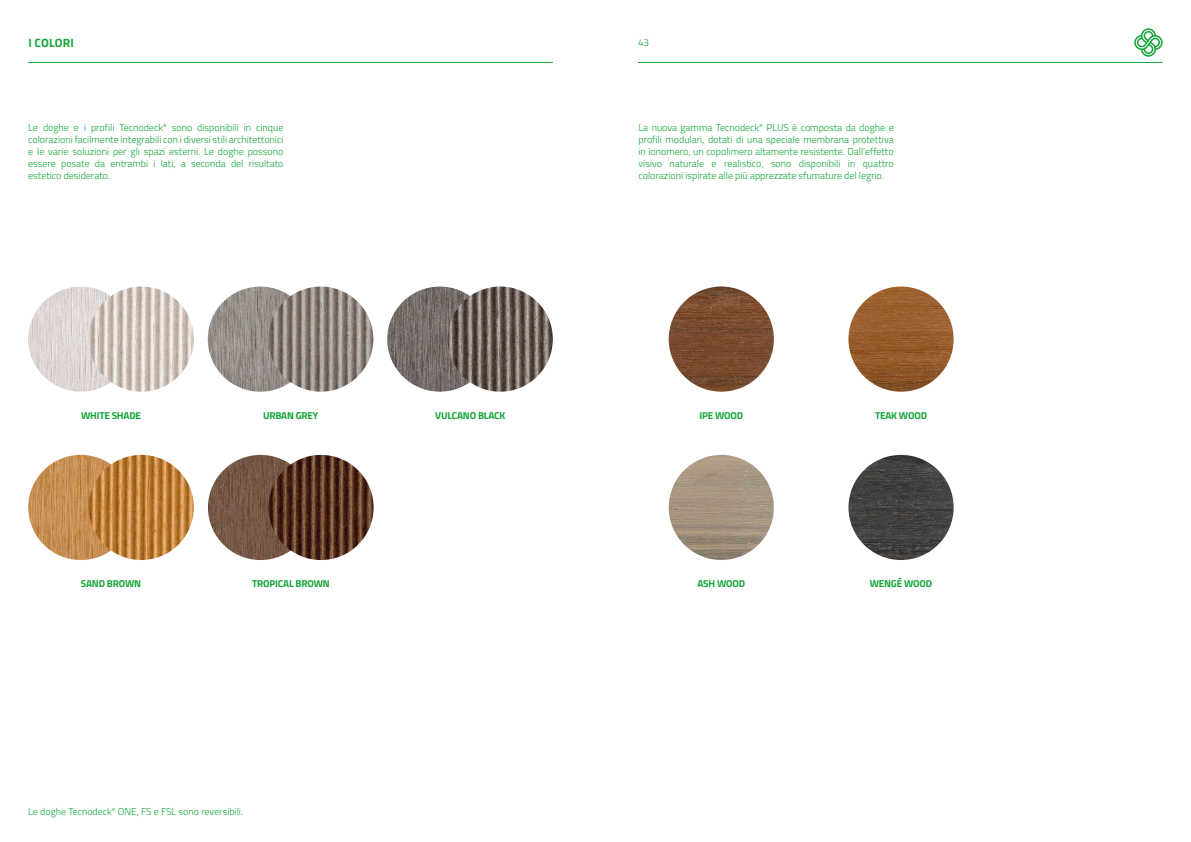
<style>
.page{position:relative;width:1191px;height:842px;background:#fff}
.page>*{position:absolute;margin:0;border:0;box-sizing:border-box;transform-origin:0 0}
.t1{font:700 12px "Titillium";letter-spacing:.01em;color:#13a538}
.t2{font:300 10px/12px "Titillium";color:#13a538;text-align:justify}
.t3{font:700 10px "Titillium";letter-spacing:-.02em;color:#13a538}
</style>
<div class="page">
<img style="left:28px;top:286px;width:105px;height:106px;border-radius:53px">
<img style="left:28px;top:455px;width:105px;height:105px;border-radius:53px">
<img style="left:208px;top:286px;width:105px;height:106px;border-radius:53px">
<img style="left:387px;top:286px;width:105px;height:106px;border-radius:53px">
<img style="left:208px;top:455px;width:105px;height:105px;border-radius:53px">
<img style="left:89px;top:455px;width:105px;height:105px;border-radius:53px">
<img style="left:268px;top:455px;width:105px;height:105px;border-radius:53px">
<hr style="left:28px;top:62px;width:525px;height:1px;background:#13a538">
<svg style="left:1134px;top:28px;width:28px;height:29px"></svg>
<hr style="left:638px;top:62px;width:524px;height:1px;background:#13a538">
<img style="left:668px;top:286px;width:106px;height:106px;border-radius:53px">
<img style="left:848px;top:286px;width:105px;height:106px;border-radius:53px">
<img style="left:848px;top:455px;width:105px;height:105px;border-radius:53px">
<img style="left:668px;top:455px;width:106px;height:105px;border-radius:53px">
<img style="left:447px;top:286px;width:106px;height:106px;border-radius:53px">
<img style="left:268px;top:286px;width:105px;height:106px;border-radius:53px">
<img style="left:89px;top:286px;width:105px;height:106px;border-radius:53px">
<p class="t1" style="left:28px;top:36px;width:47px">I COLORI</p>
<p class="t2" style="left:638px;top:37px;width:13px">43</p>
<p class="t2" style="left:28px;top:122px;width:257px">Le doghe e i profili Tecnodeck<sup>®</sup> sono disponibili in cinque colorazioni facilmente integrabili con i diversi stili architettonici e le varie soluzioni per gli spazi esterni. Le doghe possono essere posate da entrambi i lati, a seconda del risultato estetico desiderato.</p>
<p class="t2" style="left:638px;top:122px;width:257px">La nuova gamma Tecnodeck<sup>®</sup> PLUS è composta da doghe e profili modulari, dotati di una speciale membrana protettiva in ionomero, un copolimero altamente resistente. Dall’effetto visivo naturale e realistico, sono disponibili in quattro colorazioni ispirate alle più apprezzate sfumature del legno.</p>
<p class="t3" style="left:81px;top:409px;width:62px">WHITE SHADE</p>
<p class="t3" style="left:699px;top:409px;width:45px">IPE WOOD</p>
<p class="t3" style="left:263px;top:409px;width:57px">URBAN GREY</p>
<p class="t3" style="left:875px;top:409px;width:54px">TEAK WOOD</p>
<p class="t3" style="left:435px;top:409px;width:72px">VULCANO BLACK</p>
<p class="t3" style="left:81px;top:578px;width:62px">SAND BROWN</p>
<p class="t3" style="left:697px;top:578px;width:49px">ASH WOOD</p>
<p class="t3" style="left:252px;top:578px;width:79px">TROPICAL BROWN</p>
<p class="t2" style="left:28px;top:806px;width:216px">Le doghe Tecnodeck<sup>®</sup> ONE, FS e FSL sono reversibili.</p>
<p class="t3" style="left:869px;top:578px;width:64px">WENGÉ WOOD</p>
</div>
